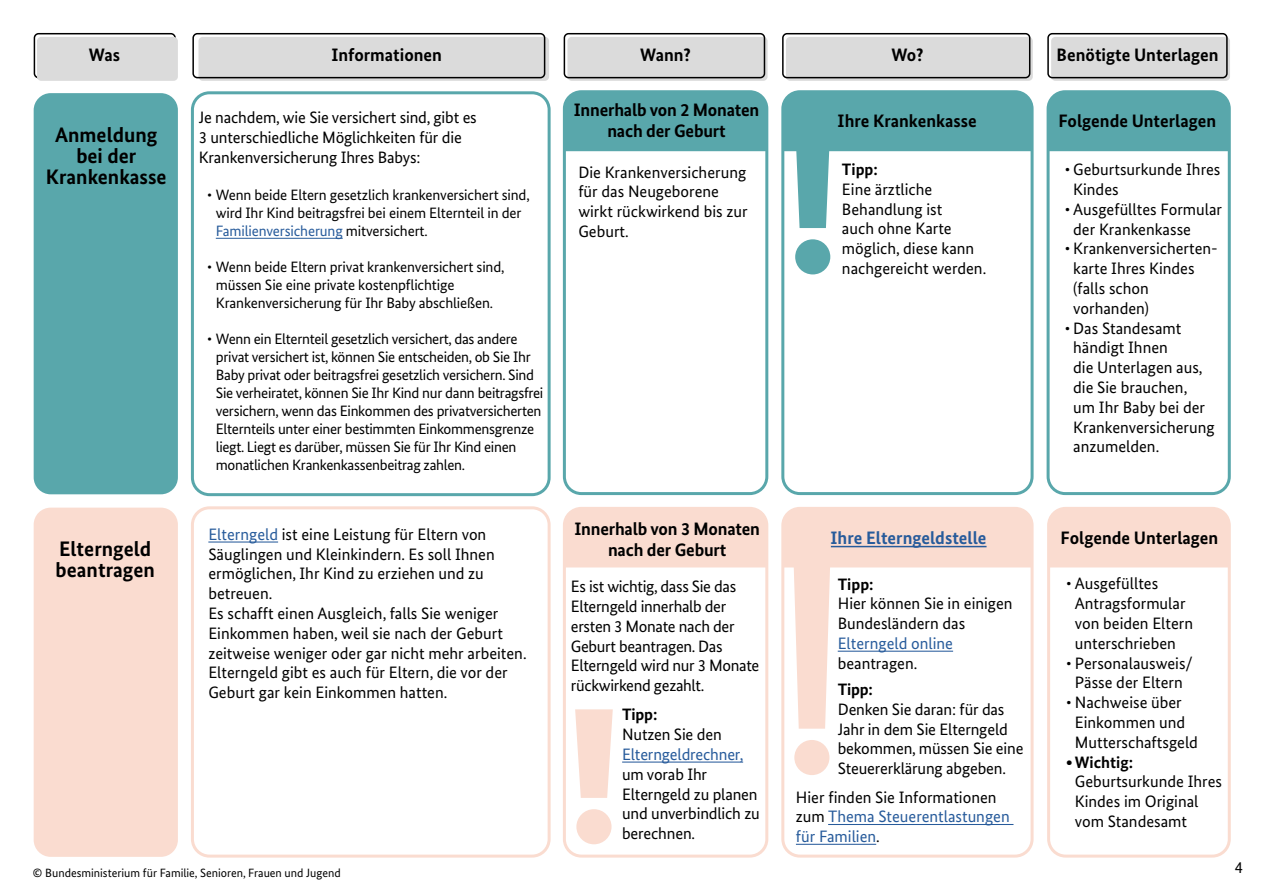
<style>
.page{position:relative;width:1263px;height:893px;background:#fff}
.page>*{position:absolute;margin:0;border:0;box-sizing:border-box;transform-origin:0 0}
.t1{font:700 21px/21px "Bundes Sans";color:#000;text-align:center}
.t2{font:700 18px/21px "Bundes Sans";letter-spacing:-.005em;color:#000;text-align:center}
.t3{font:700 18px "Bundes Sans";color:#275b9b}
.t4{font:16.5px/19.8px "Bundes Sans";color:#000}
.t5{font:16.5px/19.8px "Bundes Sans";letter-spacing:-.02em;color:#000}
.t6{font:16.5px/19.8px "Bundes Sans";color:#275b9b}
.t7{font:15px/18px "Bundes Sans";letter-spacing:-.02em;color:#000}
.t8{font:12px "Bundes Sans";color:#000}
.s1{color:#275b9b}
.s2{font-weight:700}
.s3{color:#000}
</style>
<div class="page">
<div style="left:1051px;top:37px;width:179px;height:44px;background:#dbdbdb;border-radius:4px"></div>
<div style="left:786px;top:37px;width:247px;height:44px;background:#dbdbdb;border-radius:4px"></div>
<div style="left:567px;top:37px;width:200px;height:44px;background:#dbdbdb;border-radius:4px"></div>
<div style="left:198px;top:37px;width:351px;height:44px;background:#dbdbdb;border-radius:4px"></div>
<div style="left:34px;top:33px;width:142px;height:45px;border:2px solid #000;border-radius:4px"></div>
<div style="left:37px;top:37px;width:141px;height:44px;background:#dbdbdb;border-radius:4px"></div>
<div style="left:192px;top:33px;width:353px;height:45px;border:2px solid #000;border-radius:4px"></div>
<div style="left:564px;top:33px;width:201px;height:45px;border:2px solid #000;border-radius:4px"></div>
<div style="left:782px;top:33px;width:248px;height:45px;border:2px solid #000;border-radius:4px"></div>
<div style="left:1047px;top:33px;width:181px;height:45px;border:2px solid #000;border-radius:4px"></div>
<div style="left:34px;top:93px;width:144px;height:401px;background:#59a7ab;border-radius:17px"></div>
<div style="left:191px;top:91px;width:360px;height:405px;border:3px solid #59a7ab;border-radius:17px"></div>
<div style="left:567px;top:94px;width:197px;height:57px;background:#59a7ab"></div>
<div style="left:563px;top:90px;width:205px;height:405px;border:3px solid #59a7ab;border-radius:17px"></div>
<div style="left:781px;top:90px;width:252px;height:405px;border:3px solid #59a7ab;border-radius:17px"></div>
<div style="left:1050px;top:94px;width:177px;height:57px;background:#59a7ab"></div>
<div style="left:1046px;top:90px;width:185px;height:405px;border:3px solid #59a7ab;border-radius:17px"></div>
<div style="left:34px;top:508px;width:144px;height:349px;background:#fadcd0;border-radius:17px"></div>
<div style="left:191px;top:506px;width:360px;height:352px;border:3px solid #fadcd0;border-radius:17px"></div>
<div style="left:567px;top:511px;width:197px;height:56px;background:#fadcd0"></div>
<div style="left:563px;top:507px;width:205px;height:351px;border:3px solid #fadcd0;border-radius:17px"></div>
<div style="left:781px;top:507px;width:252px;height:351px;border:3px solid #fadcd0;border-radius:17px"></div>
<div style="left:1051px;top:511px;width:176px;height:56px;background:#fadcd0"></div>
<div style="left:1047px;top:507px;width:184px;height:351px;border:3px solid #fadcd0;border-radius:17px"></div>
<hr style="left:216px;top:238px;width:127px;height:1px;background:#275b9b">
<svg style="left:782px;top:92px;width:251px;height:136px"></svg>
<div style="left:795px;top:239px;width:35px;height:35px;background:#59a7ab;border-radius:50%"></div>
<hr style="left:208px;top:541px;width:70px;height:2px;background:#275b9b">
<svg style="left:575px;top:709px;width:38px;height:89px"></svg>
<div style="left:576px;top:809px;width:35px;height:35px;background:#fadcd0;border-radius:50%"></div>
<hr style="left:622px;top:761px;width:121px;height:2px;background:#275b9b">
<svg style="left:782px;top:508px;width:251px;height:221px"></svg>
<div style="left:794px;top:740px;width:35px;height:35px;background:#fadcd0;border-radius:50%"></div>
<hr style="left:838px;top:651px;width:115px;height:1px;background:#275b9b">
<hr style="left:828px;top:824px;width:185px;height:1px;background:#275b9b">
<hr style="left:796px;top:844px;width:80px;height:1px;background:#275b9b">
<p class="t2" style="left:89px;top:44px;width:33px">Was</p>
<p class="t2" style="left:331px;top:44px;width:112px">Informationen</p>
<p class="t2" style="left:640px;top:44px;width:52px">Wann?</p>
<p class="t2" style="left:891px;top:44px;width:34px">Wo?</p>
<p class="t2" style="left:1057px;top:44px;width:163px">Benötigte Unterlagen</p>
<p class="t1" style="left:46px;top:124px;width:122px">Anmeldung bei der<br>Krankenkasse</p>
<p class="t4" style="left:199px;top:107px;width:280px">Je nachdem, wie Sie versichert sind, gibt es<br>3 unterschiedliche Möglichkeiten für die<br>Krankenversicherung Ihres Babys:</p>
<p class="t7" style="left:216px;top:186px;width:315px;text-indent:-9px">• Wenn beide Eltern gesetzlich krankenversichert sind, wird Ihr Kind beitragsfrei bei einem Elternteil in der<br><span class="s1">Familienversicherung</span> mitversichert.</p>
<p class="t7" style="left:216px;top:258px;width:290px;text-indent:-9px">• Wenn beide Eltern privat krankenversichert sind, müssen Sie eine private kostenpfichtige<br>Krankenversicherung für Ihr Baby abschließen.</p>
<p class="t7" style="left:216px;top:330px;width:329px;text-indent:-9px">• Wenn ein Elternteil gesetzlich versichert, das andere privat versichert ist, können Sie entscheiden, ob Sie Ihr Baby privat oder beitragsfrei gesetzlich versichern. Sind Sie verheiratet, können Sie Ihr Kind nur dann beitragsfrei versichern, wenn das Einkommen des privatversicherten Elternteils unter einer bestimmten Einkommensgrenze liegt. Liegt es darüber, müssen Sie für Ihr Kind einen monatlichen Krankenkassenbeitrag zahlen.</p>
<p class="t2" style="left:574px;top:99px;width:187px">Innerhalb von 2 Monaten nach der Geburt</p>
<p class="t4" style="left:578px;top:162px;width:171px">Die Krankenversicherung für das Neugeborene wirkt rückwirkend bis zur<br>Geburt.</p>
<p class="t4" style="left:842px;top:159px;width:146px"><span class="s2">Tipp:<br></span>Eine ärztliche<br>Behandlung ist<br>auch ohne Karte möglich, diese kann nachgereicht werden.</p>
<p class="t2" style="left:838px;top:110px;width:141px">Ihre Krankenkasse</p>
<p class="t2" style="left:1058px;top:110px;width:159px">Folgende Unterlagen</p>
<p class="t4" style="left:1073px;top:159px;width:149px;text-indent:-8px">• Geburtsurkunde Ihres<br>Kindes</p>
<p class="t4" style="left:1073px;top:199px;width:150px;text-indent:-8px">• Ausgefülltes Formular der Krankenkasse</p>
<p class="t4" style="left:1073px;top:239px;width:146px;text-indent:-8px">• Krankenversicherten&shy;karte Ihres Kindes (falls schon vorhanden)</p>
<p class="t4" style="left:1073px;top:318px;width:143px;text-indent:-8px">• Das Standesamt händigt Ihnen<br>die Unterlagen aus, die Sie brauchen,<br>um Ihr Baby bei der<br>Krankenversicherung anzumelden.</p>
<p class="t1" style="left:56px;top:538px;width:101px;text-align:left">Elterngeld beantragen</p>
<p class="t4" style="left:208px;top:524px;width:320px"><span class="s1">Elterngeld</span> ist eine Leistung für Eltern von Säuglingen und Kleinkindern. Es soll Ihnen ermöglichen, Ihr Kind zu erziehen und zu betreuen.<br>Es schafft einen Ausgleich, falls Sie weniger Einkommen haben, weil sie nach der Geburt zeitweise weniger oder gar nicht mehr arbeiten.<br>Elterngeld gibt es auch für Eltern, die vor der Geburt gar kein Einkommen hatten.</p>
<p class="t2" style="left:574px;top:518px;width:187px">Innerhalb von 3 Monaten nach der Geburt</p>
<p class="t5" style="left:571px;top:576px;width:190px">Es ist wichtig, dass Sie das<br>Elterngeld innerhalb der ersten 3 Monate nach der<br>Geburt beantragen. Das<br>Elterngeld wird nur 3 Monate rückwirkend gezahlt.</p>
<p class="t4" style="left:622px;top:705px;width:139px"><span class="s2">Tipp:<br></span>Nutzen Sie den<br><span class="s1">Elterngeldrechner, </span>um vorab Ihr<br>Elterngeld zu planen und unverbindlich zu berechnen.</p>
<p class="t8" style="left:33px;top:866px;width:309px">© Bundesministerium für Familie, Senioren, Frauen und Jugend</p>
<p class="t3" style="left:830px;top:527px;width:157px">Ihre Elterngeldstelle</p>
<p class="t4" style="left:838px;top:574px;width:176px"><span class="s2">Tipp:<br></span>Hier können Sie in einigen<br>Bundesländern das<br><span class="s1">Elterngeld online </span>beantragen.</p>
<p class="t4" style="left:838px;top:679px;width:187px"><span class="s2">Tipp:<br></span>Denken Sie daran: für das<br>Jahr in dem Sie Elterngeld bekommen, müssen Sie eine<br>Steuererklärung abgeben.</p>
<p class="t6" style="left:796px;top:787px;width:215px"><span class="s3">Hier fnden Sie Informationen zum</span> Thema Steuerentlastungen für Familien<span class="s3">.</span></p>
<p class="t2" style="left:1060px;top:527px;width:159px">Folgende Unterlagen</p>
<p class="t4" style="left:1075px;top:574px;width:120px;text-indent:-8px">• Ausgefülltes<br>Antragsformular von beiden Eltern unterschrieben</p>
<p class="t4" style="left:1066px;top:653px;width:128px;text-align:center">• Personalausweis/<br>Pässe der Eltern</p>
<p class="t4" style="left:1075px;top:692px;width:125px;text-indent:-8px">• Nachweise über<br>Einkommen und<br>Mutterschaftsgeld</p>
<p class="t4" style="left:1075px;top:752px;width:149px;text-indent:-8px"><span class="s2">• Wichtig:<br></span>Geburtsurkunde Ihres<br>Kindes im Original vom Standesamt</p>
<p class="t4" style="left:1235px;top:857px;width:10px">4</p>
</div>
